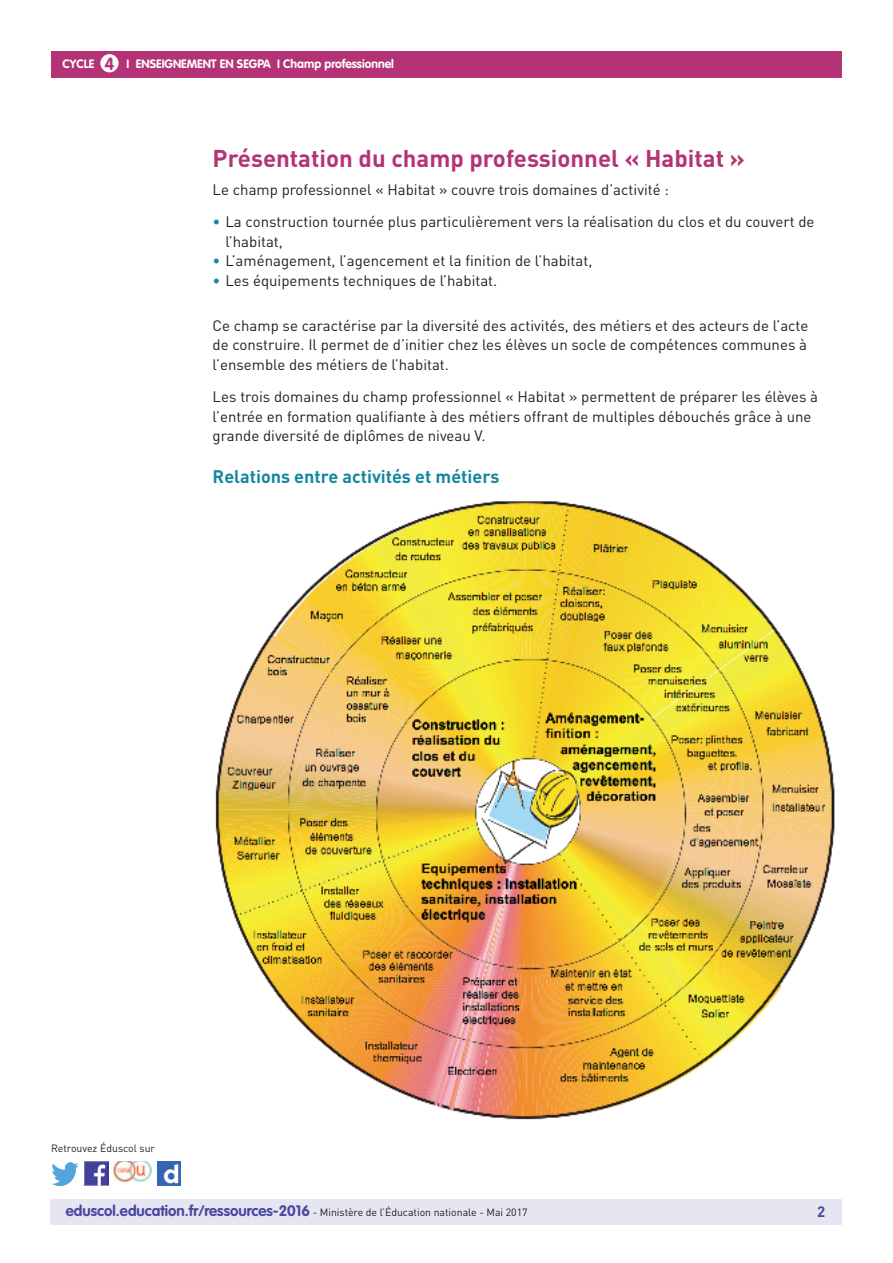
<style>
.page{position:relative;width:893px;height:1263px;background:#fff}
.page>*{position:absolute;margin:0;border:0;box-sizing:border-box;transform-origin:0 0}
.t1{font:700 24px "DIN Pro";color:#b43376}
.t2{font:700 18px "DIN Pro";color:#16879f}
.t3{font:700 17.25px "VAG Rounded Std";color:#b43376}
.t4{font:15px/19.5px "DIN Pro";color:#231f20}
.t5{font:700 15px "DIN Pro";color:#4a489e}
.t6{font:700 12px "VAG Rounded Std";color:#fff}
.t7{font:10.5px "DIN Pro";color:#231f20}
.s1{color:#16879f}
.s2{font-family:"VAG Rounded Std";font-weight:700;font-size:15px;color:#4a489e}
</style>
<div class="page">
<div style="left:50px;top:1199px;width:791px;height:26px;background:#e6e5f2"></div>
<div style="left:51px;top:51px;width:791px;height:27px;background:#b43376"></div>
<div style="left:100px;top:54px;width:19px;height:18px;background:#fff;border-radius:50%"></div>
<img style="left:85px;top:1162px;width:23px;height:23px">
<img style="left:51px;top:1163px;width:28px;height:22px">
<img style="left:158px;top:1162px;width:22px;height:23px">
<img style="left:114px;top:1162px;width:38px;height:19px">
<img style="left:215px;top:501px;width:620px;height:619px">
<p class="t3" style="left:105px;top:53px;width:11px">4</p>
<p class="t6" style="left:63px;top:57px;width:33px">CYCLE</p>
<p class="t6" style="left:127px;top:57px;width:269px">I Enseignement en SEGPA I Champ professionnel</p>
<h1 class="t1" style="left:213px;top:143px;width:534px">Présentation du champ professionnel « Habitat »</h1>
<p class="t4" style="left:213px;top:180px;width:458px">Le champ professionnel « Habitat » couvre trois domaines d’activité :</p>
<p class="t4" style="left:225px;top:212px;width:591px;text-indent:-13px"><span class="s1">•</span> La construction tournée plus particulièrement vers la réalisation du clos et du couvert de l’habitat,</p>
<p class="t4" style="left:213px;top:251px;width:381px"><span class="s1">•</span> L’aménagement, l’agencement et la finition de l’habitat,</p>
<p class="t4" style="left:213px;top:270px;width:286px"><span class="s1">•</span> Les équipements techniques de l’habitat.</p>
<p class="t4" style="left:213px;top:315px;width:597px;text-align:justify">Ce champ se caractérise par la diversité des activités, des métiers et des acteurs de l’acte de construire. Il permet de d’initier chez les élèves un socle de compétences communes à l’ensemble des métiers de l’habitat.</p>
<p class="t4" style="left:213px;top:387px;width:607px">Les trois domaines du champ professionnel « Habitat » permettent de préparer les élèves à l’entrée en formation qualifiante à des métiers offrant de multiples débouchés grâce à une grande diversité de diplômes de niveau V.</p>
<p class="t2" style="left:213px;top:465px;width:288px">Relations entre activités et métiers</p>
<p class="t7" style="left:51px;top:1141px;width:106px">Retrouvez Éduscol sur</p>
<p class="t7" style="left:66px;top:1205px;width:463px"><span class="s2">eduscol.education.fr/ressources-2016</span> - Ministère de l’Éducation nationale - Mai 2017</p>
<p class="t5" style="left:817px;top:1201px;width:10px">2</p>
</div>
